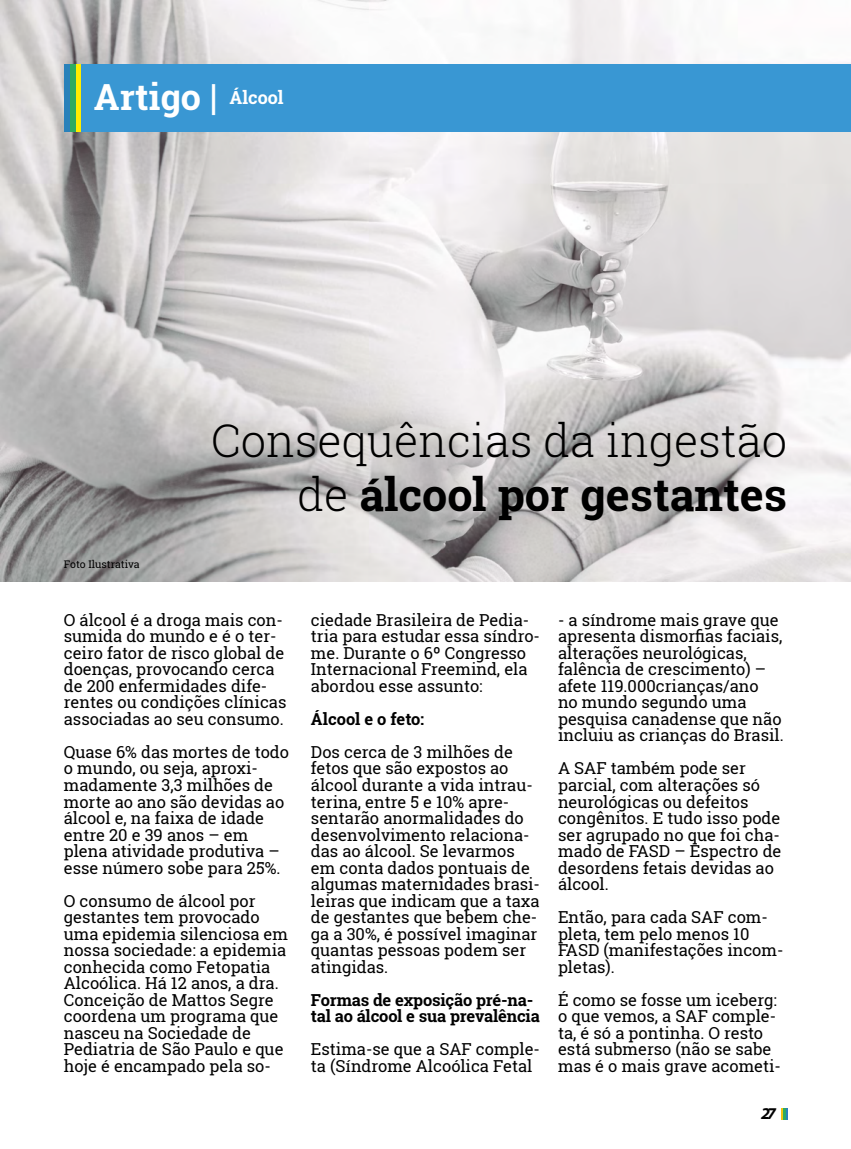
<style>
.page{position:relative;width:851px;height:1149px;background:#fff}
.page>*{position:absolute;margin:0;border:0;box-sizing:border-box;transform-origin:0 0}
.t1{font:300 45px/54px "Roboto Slab";color:#000;text-align:right}
.t2{font:700 36px "Roboto Slab";color:#fff}
.t3{font:16.5px/16.5px "Roboto Slab";color:#000}
.t4{font:700 16.5px/16.5px "Roboto Slab";letter-spacing:-.01em;color:#000}
.t5{font:italic 700 16.5px "Myriad Pro";color:#000}
.t6{font:10.5px "Roboto Slab";color:#000}
.s1{font-weight:700}
</style>
<div class="page">
<svg style="left:781px;top:1108px;width:6px;height:10px"></svg>
<img style="left:0;top:0;width:850px;height:581px">
<div style="left:64px;top:64px;width:6px;height:67px;background:#2981ba"></div>
<div style="left:76px;top:64px;width:6px;height:67px;background:#ffed00"></div>
<div style="left:70px;top:64px;width:6px;height:67px;background:#2dab61"></div>
<div style="left:82px;top:64px;width:768px;height:67px;background:#3997d3"></div>
<h2 class="t2" style="left:94px;top:72px;width:191px">Artigo | <sup>Álcool</sup></h2>
<p class="t6" style="left:64px;top:557px;width:77px">Foto Ilustrativa</p>
<h1 class="t1" style="left:211px;top:412px;width:577px">Consequências da ingestão de <span class="s1">álcool por gestantes</span></h1>
<p class="t3" style="left:64px;top:611px;width:224px">O álcool é a droga mais con&shy;sumida do mundo e é o ter&shy;ceiro fator de risco global de doenças, provocando cerca de 200 enfermidades dife&shy;rentes ou condições clínicas associadas ao seu consumo.</p>
<p class="t3" style="left:64px;top:743px;width:227px">Quase 6% das mortes de todo o mundo, ou seja, aproxi&shy;madamente 3,3 milhões de morte ao ano são devidas ao álcool e, na faixa de idade entre 20 e 39 anos – em plena atividade produtiva – esse número sobe para 25%.</p>
<p class="t3" style="left:64px;top:891px;width:226px">O consumo de álcool por gestantes tem provocado uma epidemia silenciosa em nossa sociedade: a epidemia conhecida como Fetopatia<br>Alcoólica. Há 12 anos, a dra.<br>Conceição de Mattos Segre coordena um programa que nasceu na Sociedade de<br>Pediatria de São Paulo e que hoje é encampado pela so-</p>
<p class="t3" style="left:311px;top:611px;width:230px">ciedade Brasileira de Pedia&shy;tria para estudar essa síndro&shy;me. Durante o 6º Congresso<br>Internacional Freemind, ela abordou esse assunto:</p>
<p class="t4" style="left:311px;top:710px;width:115px">Álcool e o feto:</p>
<p class="t3" style="left:311px;top:743px;width:230px">Dos cerca de 3 milhões de fetos que são expostos ao álcool durante a vida intrau&shy;terina, entre 5 e 10% apre&shy;sentarão anormalidades do desenvolvimento relaciona&shy;das ao álcool. Se levarmos em conta dados pontuais de algumas maternidades brasi&shy;leiras que indicam que a taxa de gestantes que bebem che&shy;ga a 30%, é possível imaginar quantas pessoas podem ser atingidas.</p>
<p class="t4" style="left:311px;top:990px;width:230px">Formas de exposição pré-na&shy;tal ao álcool e sua prevalência</p>
<p class="t3" style="left:311px;top:1040px;width:230px">Estima-se que a SAF comple&shy;ta (Síndrome Alcoólica Fetal</p>
<p class="t3" style="left:558px;top:611px;width:227px">- a síndrome mais grave que apresenta dismorfias faciais, alterações neurológicas, falência de crescimento) – afete 119.000crianças/ano<br>no mundo segundo uma pesquisa canadense que não incluiu as crianças do Brasil.</p>
<p class="t3" style="left:558px;top:759px;width:225px">A SAF também pode ser parcial, com alterações só neurológicas ou defeitos congênitos. E tudo isso pode ser agrupado no que foi cha&shy;mado de FASD – Espectro de desordens fetais devidas ao álcool.</p>
<p class="t3" style="left:558px;top:908px;width:227px">Então, para cada SAF com&shy;pleta, tem pelo menos 10<br>FASD (manifestações incom&shy;pletas).</p>
<p class="t3" style="left:558px;top:990px;width:224px">É como se fosse um iceberg: o que vemos, a SAF comple&shy;ta, é só a pontinha. O resto está submerso (não se sabe mas é o mais grave acometi-</p>
<p class="t5" style="left:761px;top:1102px;width:16px">27</p>
</div>
